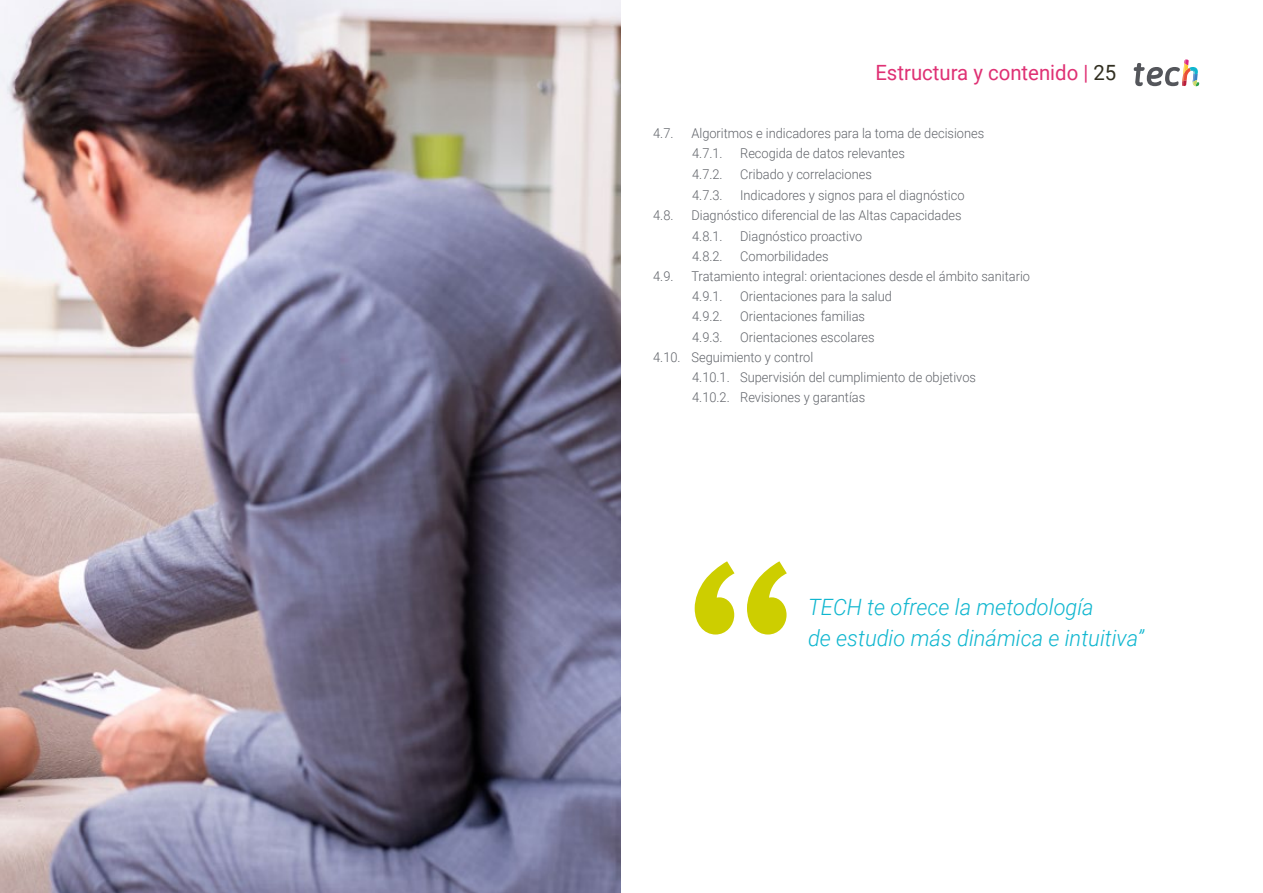
<style>
.page{position:relative;width:1263px;height:893px;background:#fff}
.page>*{position:absolute;margin:0;border:0;box-sizing:border-box;transform-origin:0 0}
.t1{font:italic 300 22.5px/31.5px "Roboto";color:#0fb6cf}
.t2{font:21px "Roboto";color:#df3174}
.t3{font:300 13.5px/20.7px "Roboto";color:#61646a;scale:.95 1}
.s1{color:#312e20}
</style>
<div class="page">
<svg style="left:695px;top:561px;width:92px;height:73px"></svg>
<img style="left:0;top:0;width:621px;height:893px">
<svg style="left:1134px;top:60px;width:65px;height:27px"></svg>
<h2 class="t2" style="left:875px;top:58px;width:242px">Estructura y contenido | <span class="s1">25</span></h2>
<p class="t3" style="left:653px;top:122px;width:23px">4.7.</p>
<p class="t3" style="left:691px;top:122px;width:310px">Algoritmos e indicadores para la toma de decisiones<br>4.7.1.</p>
<p class="t3" style="left:740px;top:143px;width:175px">Recogida de datos relevantes</p>
<p class="t3" style="left:692px;top:164px;width:34px">4.7.2.</p>
<p class="t3" style="left:740px;top:164px;width:140px">Cribado y correlaciones</p>
<p class="t3" style="left:692px;top:184px;width:34px">4.7.3.</p>
<p class="t3" style="left:740px;top:184px;width:238px">Indicadores y signos para el diagnóstico</p>
<p class="t3" style="left:653px;top:204px;width:23px">4.8.</p>
<p class="t3" style="left:691px;top:204px;width:286px">Diagnóstico diferencial de las Altas Capacidades<br>4.8.1.</p>
<p class="t3" style="left:740px;top:225px;width:130px">Diagnóstico proactivo</p>
<p class="t3" style="left:692px;top:246px;width:34px">4.8.2.</p>
<p class="t3" style="left:740px;top:246px;width:94px">Comorbilidades</p>
<p class="t3" style="left:653px;top:266px;width:23px">4.9.</p>
<p class="t3" style="left:691px;top:266px;width:358px;line-height:20px">Tratamiento integral: orientaciones desde el ámbito sanitario<br>4.9.1.</p>
<p class="t3" style="left:740px;top:286px;width:161px">Orientaciones para la salud</p>
<p class="t3" style="left:692px;top:306px;width:34px">4.9.2.</p>
<p class="t3" style="left:740px;top:306px;width:133px">Orientaciones familias</p>
<p class="t3" style="left:692px;top:326px;width:34px">4.9.3.</p>
<p class="t3" style="left:653px;top:326px;width:235px;text-indent:87px">Orientaciones escolares<br>4.10. Seguimiento y control</p>
<p class="t3" style="left:692px;top:367px;width:300px;line-height:20px">4.10.1. Supervisión del cumplimiento de objetivos<br>4.10.2. Revisiones y garantías</p>
<h1 class="t1" style="left:808px;top:590px;width:337px">TECH te ofrece la metodología<br>de estudio más dinámica e intuitiva”</h1>
</div>
